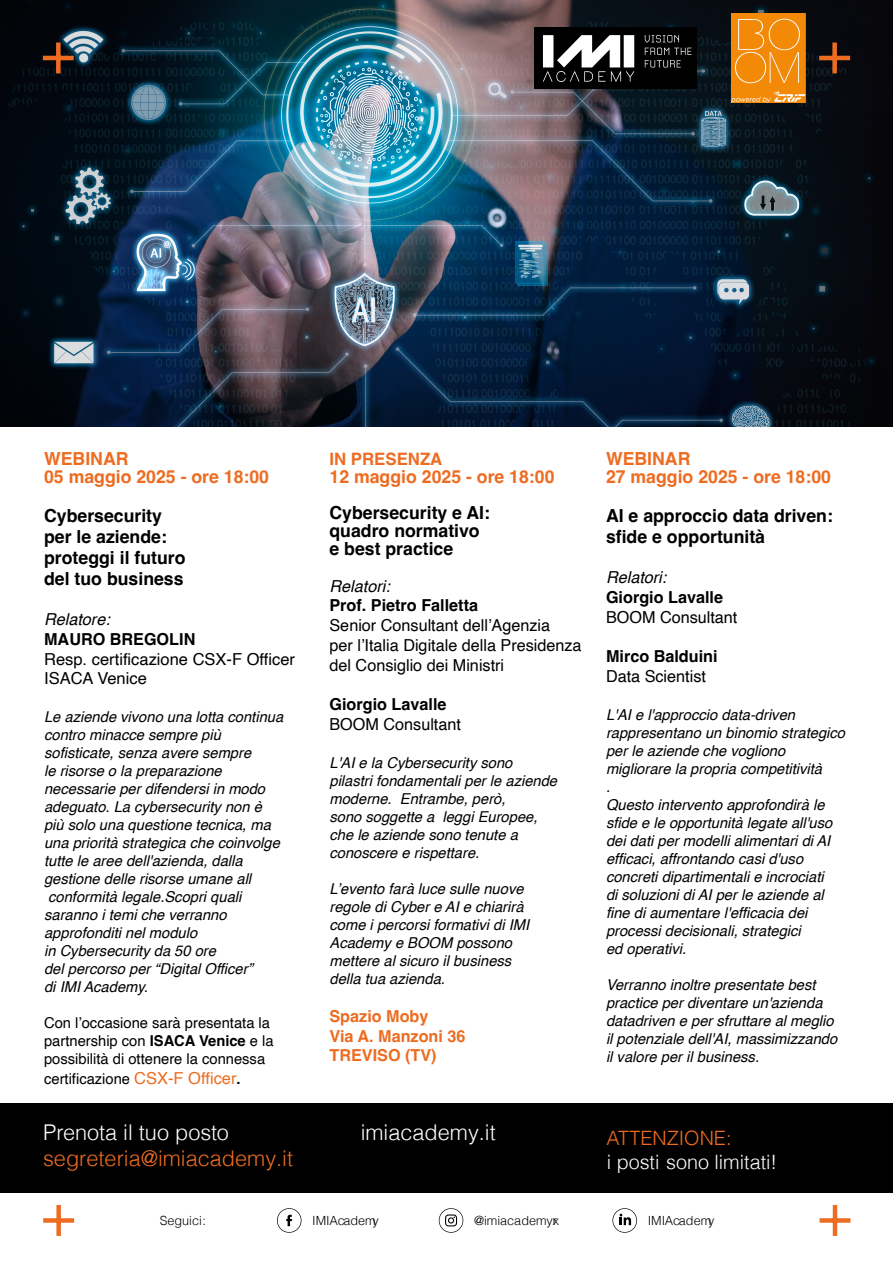
<style>
.page{position:relative;width:893px;height:1263px;background:#fff}
.page>*{position:absolute;margin:0;border:0;box-sizing:border-box;transform-origin:0 0}
.t1{font:300 21.75px "Helvetica";color:#fff}
.t2{font:300 21.75px "Helvetica";color:#ed6c21}
.t3{font:300 19.8px "Helvetica";color:#fff}
.t4{font:300 19.8px "Helvetica";color:#ed6c21}
.t5{font:700 18px/21px "Helvetica";color:#000}
.t6{font:700 18px/18px "Helvetica";color:#ed6c21}
.t7{font:700 17.1px "Helvetica";color:#ed6c21}
.t8{font:16.5px/19.8px "Helvetica";color:#000}
.t9{font:700 16.5px "Helvetica";color:#000}
.t10{font:700 16.5px/19.8px "Helvetica";color:#ed6c21}
.t11{font:italic 16.5px "Helvetica";color:#000}
.t12{font:italic 15px/18px "Helvetica";color:#000}
.t13{font:15px/18px "Helvetica";color:#000}
.t14{font:300 12.6px "Helvetica";color:#000}
.s1{font-weight:700}
.s2{font-size:16.5px;color:#ed6c21}
</style>
<div class="page">
<img style="left:0;top:0;width:893px;height:427px">
<div style="left:0;top:1103px;width:893px;height:89px;background:#000"></div>
<div style="left:56px;top:1205px;width:5px;height:31px;background:#ed6c21"></div>
<div style="left:43px;top:1218px;width:31px;height:5px;background:#ed6c21"></div>
<hr style="left:833px;top:1205px;width:4px;height:31px;background:#ed6c21">
<div style="left:819px;top:1218px;width:31px;height:5px;background:#ed6c21"></div>
<svg style="left:277px;top:1208px;width:24px;height:25px"></svg>
<svg style="left:439px;top:1208px;width:24px;height:25px"></svg>
<svg style="left:612px;top:1208px;width:25px;height:25px"></svg>
<div style="left:56px;top:43px;width:5px;height:30px;background:#ed6c21"></div>
<hr style="left:43px;top:56px;width:31px;height:4px;background:#ed6c21">
<div style="left:832px;top:43px;width:5px;height:30px;background:#ed6c21"></div>
<hr style="left:819px;top:56px;width:31px;height:4px;background:#ed6c21">
<img style="left:731px;top:14px;width:75px;height:88px">
<img style="left:534px;top:28px;width:163px;height:60px">
<p class="t6" style="left:44px;top:451px;width:226px">WEBINAR<br>05 maggio 2025 - ore 18:00</p>
<p class="t5" style="left:44px;top:507px;width:143px">Cybersecurity per le aziende: proteggi il futuro del tuo business</p>
<p class="t11" style="left:44px;top:606px;width:67px">Relatore:</p>
<p class="t9" style="left:44px;top:629px;width:153px">MAURO BREGOLIN</p>
<p class="t8" style="left:44px;top:649px;width:252px">Resp. certificazione CSX-F Officer<br>ISACA Venice</p>
<p class="t12" style="left:44px;top:708px;width:241px">Le aziende vivono una lotta continua contro minacce sempre più sofisticate, senza avere sempre<br>le risorse o la preparazione necessarie per difendersi in modo adeguato. La cybersecurity non è più solo una questione tecnica, ma una priorità strategica che coinvolge tutte le aree dell'azienda, dalla gestione delle risorse umane all conformità legale.Scopri quali saranno i temi che verranno approfonditi nel modulo<br>in Cybersecurity da 50 ore<br>del percorso per “Digital Officer”<br>di IMI Academy.</p>
<p class="t13" style="left:44px;top:1014px;width:231px">Con l’occasione sarà presentata la partnership con <span class="s1">ISACA Venice</span> e la possibilità di ottenere la connessa</p>
<p class="t13" style="left:44px;top:1070px;width:198px">certificazione <span class="s2">CSX-F Officer</span><span class="s1">.</span></p>
<h1 class="t1" style="left:43px;top:1114px;width:187px">Prenota il tuo posto</h1>
<h1 class="t2" style="left:43px;top:1140px;width:251px">segreteria@imiacademy.it</h1>
<p class="t7" style="left:329px;top:448px;width:114px">IN PRESENZA</p>
<p class="t6" style="left:329px;top:469px;width:226px">12 maggio 2025 - ore 18:00</p>
<p class="t5" style="left:329px;top:505px;width:162px;line-height:18px">Cybersecurity e AI: quadro normativo e best practice</p>
<p class="t11" style="left:329px;top:573px;width:62px">Relatori:</p>
<p class="t9" style="left:329px;top:595px;width:150px">Prof. Pietro Falletta</p>
<p class="t8" style="left:329px;top:616px;width:254px">Senior Consultant dell’Agenzia<br>per l’Italia Digitale della Presidenza del Consiglio dei Ministri</p>
<p class="t9" style="left:329px;top:694px;width:119px">Giorgio Lavalle</p>
<p class="t8" style="left:329px;top:715px;width:133px">BOOM Consultant</p>
<p class="t12" style="left:329px;top:754px;width:229px">L'AI e la Cybersecurity sono pilastri fondamentali per le aziende moderne. Entrambe, però,<br>sono soggette a leggi Europee, che le aziende sono tenute a conoscere e rispettare.</p>
<p class="t12" style="left:329px;top:880px;width:201px">L’evento farà luce sulle nuove regole di Cyber e AI e chiarirà come i percorsi formativi di IMI<br>Academy e BOOM possono mettere al sicuro il business della tua azienda.</p>
<p class="t10" style="left:329px;top:1008px;width:137px">Spazio Moby<br>Via A. Manzoni 36<br>TREVISO (TV)</p>
<h1 class="t1" style="left:361px;top:1114px;width:136px">imiacademy.it</h1>
<p class="t6" style="left:606px;top:451px;width:226px">WEBINAR<br>27 maggio 2025 - ore 18:00</p>
<p class="t5" style="left:606px;top:507px;width:228px">AI e approccio data driven: sfide e opportunità</p>
<p class="t11" style="left:606px;top:564px;width:62px">Relatori:</p>
<p class="t9" style="left:606px;top:587px;width:119px">Giorgio Lavalle</p>
<p class="t8" style="left:606px;top:607px;width:133px">BOOM Consultant</p>
<p class="t9" style="left:606px;top:646px;width:113px">Mirco Balduini</p>
<p class="t8" style="left:606px;top:667px;width:101px">Data Scientist</p>
<p class="t12" style="left:606px;top:706px;width:241px">L'AI e l'approccio data-driven rappresentano un binomio strategico per le aziende che vogliono migliorare la propria competitività<br>.<br>Questo intervento approfondirà le sfide e le opportunità legate all'uso dei dati per modelli alimentari di AI efficaci, affrontando casi d'uso concreti dipartimentali e incrociati<br>di soluzioni di AI per le aziende al fine di aumentare l'efficacia dei processi decisionali, strategici<br>ed operativi.</p>
<p class="t12" style="left:606px;top:976px;width:233px">Verranno inoltre presentate best practice per diventare un'azienda datadriven e per sfruttare al meglio il potenziale dell'AI, massimizzando il valore per il business.</p>
<h2 class="t4" style="left:607px;top:1121px;width:127px">ATTENZIONE:</h2>
<h2 class="t3" style="left:607px;top:1145px;width:172px">i posti sono limitati!</h2>
<p class="t14" style="left:160px;top:1209px;width:48px">Seguici:</p>
<p class="t14" style="left:312px;top:1209px;width:68px">IMI Academy</p>
<p class="t14" style="left:474px;top:1209px;width:87px">@imiacademyxr</p>
<p class="t14" style="left:648px;top:1209px;width:68px">IMI Academy</p>
</div>
